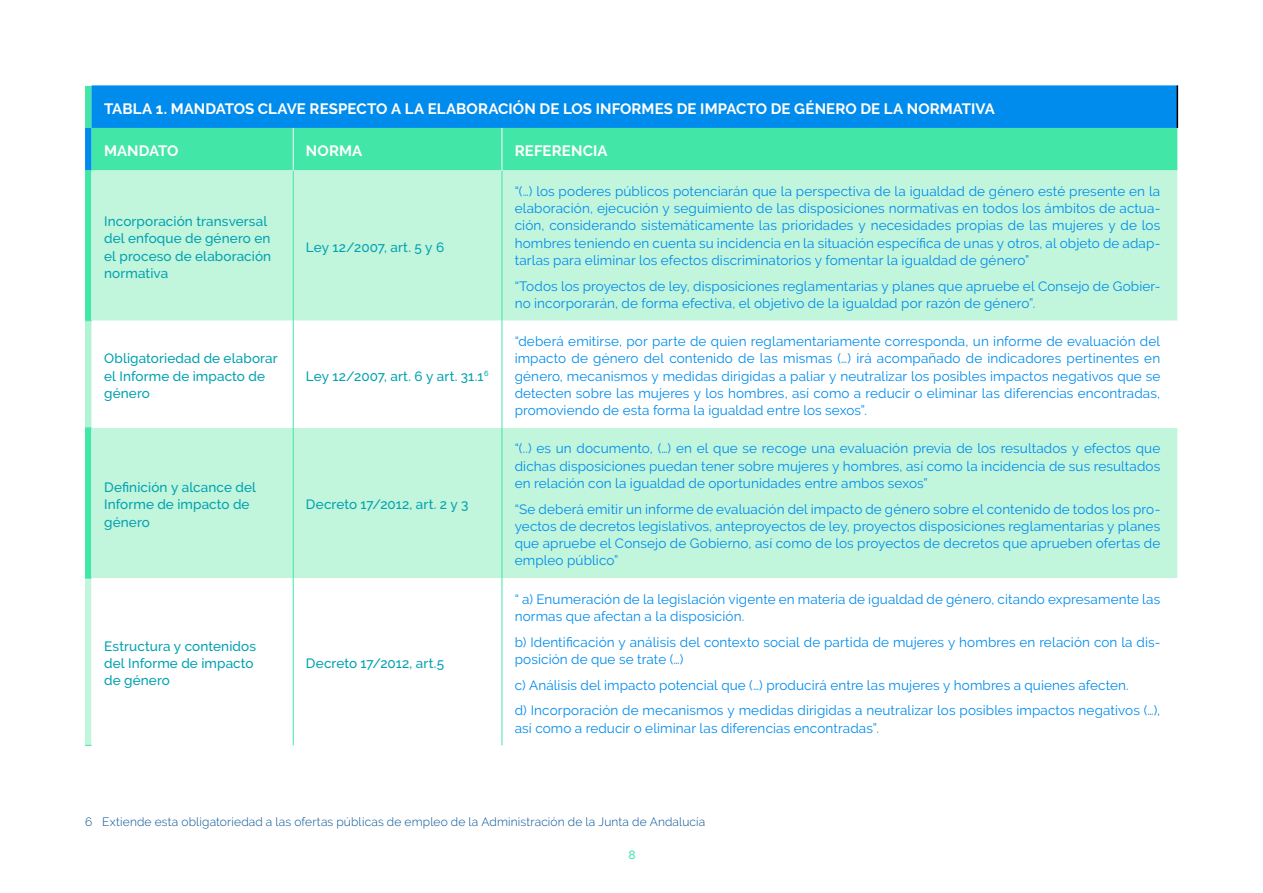
<style>
.page{position:relative;width:1263px;height:893px;background:#fff}
.page>*{position:absolute;margin:0;border:0;box-sizing:border-box;transform-origin:0 0}
.t1{font:700 15px "Raleway";letter-spacing:.005em;color:#fff}
.t2{font:13.5px/17.2px "Raleway";letter-spacing:.01em;color:#008ced;text-align:justify}
.t3{font:500 13.5px/17.2px "Raleway";letter-spacing:.01em;color:#00a1b1}
.t4{font:300 12px "Raleway";letter-spacing:.015em;color:#005193}
.t5{font:500 12px "Raleway";color:#42e6a6}
</style>
<div class="page">
<svg style="left:85px;top:85px;width:1092px;height:85px;background:#22b9ca"></svg>
<div style="left:85px;top:170px;width:1092px;height:575px;background:#c1f5dc"></div>
<div style="left:85px;top:321px;width:6px;height:107px;background:#b1f3d3"></div>
<svg style="left:91px;top:321px;width:1086px;height:424px"></svg>
<hr style="left:293px;top:170px;width:1px;height:151px;background:#42e6a6">
<hr style="left:502px;top:170px;width:1px;height:151px;background:#42e6a6">
<hr style="left:293px;top:428px;width:1px;height:150px;background:#42e6a6">
<hr style="left:502px;top:428px;width:1px;height:150px;background:#42e6a6">
<hr style="left:293px;top:321px;width:1px;height:107px;background:#42e6a6">
<hr style="left:502px;top:321px;width:1px;height:107px;background:#42e6a6">
<hr style="left:293px;top:578px;width:1px;height:167px;background:#42e6a6">
<hr style="left:502px;top:578px;width:1px;height:167px;background:#42e6a6">
<hr style="left:293px;top:128px;width:1px;height:42px;background:#fff">
<hr style="left:1176px;top:85px;width:2px;height:43px;background:#000">
<hr style="left:502px;top:128px;width:1px;height:42px;background:#fff">
<p class="t1" style="left:104px;top:100px;width:892px">TABLA 1. MANDATOS CLAVE RESPECTO A LA ELABORACIÓN DE LOS INFORMES DE IMPACTO DE GÉNERO DE LA NORMATIVA</p>
<p class="t1" style="left:104px;top:142px;width:76px">MANDATO</p>
<p class="t1" style="left:306px;top:142px;width:58px">NORMA</p>
<p class="t1" style="left:515px;top:142px;width:94px">REFERENCIA</p>
<p class="t3" style="left:104px;top:213px;width:169px">Incorporación transversal del enfoque de género en el proceso de elaboración normativa</p>
<p class="t3" style="left:104px;top:350px;width:175px">Obligatoriedad de elaborar el Informe de impacto de género</p>
<p class="t3" style="left:104px;top:479px;width:153px">Definición y alcance del<br>Informe de impacto de género</p>
<p class="t3" style="left:104px;top:637px;width:153px">Estructura y contenidos del Informe de impacto de género</p>
<p class="t3" style="left:306px;top:239px;width:140px">Ley 12/2007, art. 5 y 6</p>
<p class="t3" style="left:306px;top:367px;width:184px">Ley 12/2007, art. 6 y art. 31.1<sup>6</sup></p>
<p class="t3" style="left:306px;top:496px;width:164px">Decreto 17/2012, art. 2 y 3</p>
<p class="t3" style="left:306px;top:655px;width:140px">Decreto 17/2012, art.5</p>
<p class="t2" style="left:515px;top:182px;width:647px">“(…) los poderes públicos potenciarán que la perspectiva de la igualdad de género esté presente en la elaboración, ejecución y seguimiento de las disposiciones normativas en todos los ámbitos de actua&shy;ción, considerando sistemáticamente las prioridades y necesidades propias de las mujeres y de los hombres teniendo en cuenta su incidencia en la situación específica de unas y otros, al objeto de adap&shy;tarlas para eliminar los efectos discriminatorios y fomentar la igualdad de género”</p>
<p class="t2" style="left:515px;top:277px;width:647px">“Todos los proyectos de ley, disposiciones reglamentarias y planes que apruebe el Consejo de Gobier&shy;no incorporarán, de forma efectiva, el objetivo de la igualdad por razón de género”.</p>
<p class="t2" style="left:515px;top:333px;width:647px">“deberá emitirse, por parte de quien reglamentariamente corresponda, un informe de evaluación del impacto de género del contenido de las mismas (…) irá acompañado de indicadores pertinentes en género, mecanismos y medidas dirigidas a paliar y neutralizar los posibles impactos negativos que se detecten sobre las mujeres y los hombres, así como a reducir o eliminar las diferencias encontradas, promoviendo de esta forma la igualdad entre los sexos”.</p>
<p class="t2" style="left:515px;top:440px;width:647px">“(..) es un documento, (…) en el que se recoge una evaluación previa de los resultados y efectos que dichas disposiciones puedan tener sobre mujeres y hombres, así como la incidencia de sus resultados en relación con la igualdad de oportunidades entre ambos sexos”</p>
<p class="t2" style="left:515px;top:500px;width:647px">“Se deberá emitir un informe de evaluación del impacto de género sobre el contenido de todos los pro&shy;yectos de decretos legislativos, anteproyectos de ley, proyectos disposiciones reglamentarias y planes que apruebe el Consejo de Gobierno, así como de los proyectos de decretos que aprueben ofertas de empleo público”</p>
<p class="t2" style="left:515px;top:590px;width:647px">“ a) Enumeración de la legislación vigente en materia de igualdad de género, citando expresamente las normas que afectan a la disposición.</p>
<p class="t2" style="left:515px;top:633px;width:647px">b) Identificación y análisis del contexto social de partida de mujeres y hombres en relación con la dis&shy;posición de que se trate (…)</p>
<p class="t2" style="left:515px;top:672px;width:647px;line-height:25.8px">c) Análisis del impacto potencial que (…) producirá entre las mujeres y hombres a quienes afecten.<br>d) Incorporación de mecanismos y medidas dirigidas a neutralizar los posibles impactos negativos (…),</p>
<p class="t2" style="left:515px;top:719px;width:366px">así como a reducir o eliminar las diferencias encontradas”.</p>
<p class="t4" style="left:85px;top:814px;width:622px">6 Extiende esta obligatoriedad a las ofertas públicas de empleo de la Administración de la Junta de Andalucía</p>
<p class="t5" style="left:629px;top:847px;width:9px">8</p>
</div>
